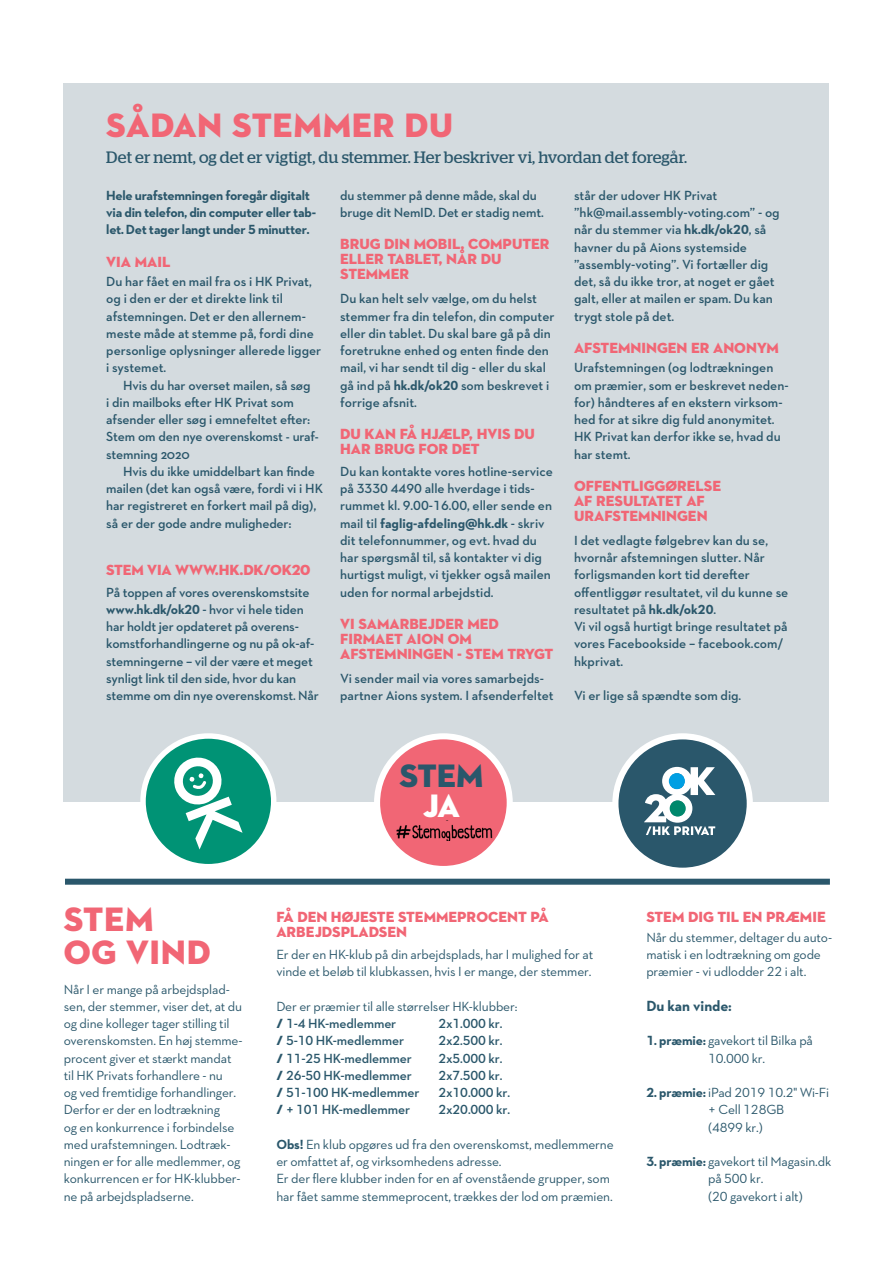
<style>
.page{position:relative;width:893px;height:1263px;background:#fff}
.page>*{position:absolute;margin:0;border:0;box-sizing:border-box;transform-origin:0 0}
.noterub10{font:34.5px "Neutraface 2 Display Titling";letter-spacing:.02em;color:#f16675}
.brevkasserub25{font:33px/29.5px "Neutraface 2 Display Titling";letter-spacing:-.015em;color:#2a576b;text-align:center}
.underrubrik_stag{font:16.5px "Stag";letter-spacing:.01em;color:#2a576b}
.noterub10-2{font:15px/15px "Neutraface 2 Display Titling";color:#f16675}
.nyhedbrød_fed{font:700 15px "Neutraface 2 Text";color:#2a576b}
.nyhedbrød_fed-2{font:600 13.5px/17.2px "Neutraface 2 Text";color:#2a576b}
.nyhedbrød_light{font:13.5px/17.2px "Neutraface 2 Text";letter-spacing:-.01em;color:#2a576b}
.nyhedbrød_fedindryk{font:600 13.5px/17.2px "Neutraface 2 Text";letter-spacing:-.01em;color:#2a576b}
.nyhedbrød_light-2{font:600 13.5px "Neutraface 2 Text";letter-spacing:-.01em;color:#2a576b}
.nyhedbrød_fed-3{font:700 13.5px/17.2px "Neutraface 2 Text";letter-spacing:-.02em;color:#2a576b}
.s1{font-weight:700}
.s2{color:#fff}
.s3{font-family:"Neutraface 2 Display Titling";font-weight:400}
</style>
<div class="page">
<div style="left:64px;top:83px;width:765px;height:718px;background:#d4dbdf"></div>
<div style="left:65px;top:879px;width:765px;height:6px;background:#2a576b"></div>
<svg style="left:143px;top:736px;width:131px;height:131px;background:#20a086"></svg>
<div style="left:140px;top:733px;width:136px;height:136px;border:5px solid #fff;border-radius:50%"></div>
<svg style="left:171px;top:754px;width:72px;height:95px;background:#4cb39e"></svg>
<div style="left:377px;top:736px;width:133px;height:133px;background:#f16675;border-radius:50%"></div>
<div style="left:374px;top:733px;width:139px;height:139px;border:6px solid #fff;border-radius:50%"></div>
<div style="left:615px;top:736px;width:135px;height:135px;background:#2a576b;border-radius:50%"></div>
<div style="left:612px;top:733px;width:141px;height:141px;border:6px solid #fff;border-radius:50%"></div>
<svg style="left:644px;top:767px;width:71px;height:68px"></svg>
<img style="left:390px;top:824px;width:107px;height:17px">
<p class="noterub10" style="left:106px;top:104px;width:348px">SÅDAN STEMMER DU</p>
<p class="underrubrik_stag" style="left:106px;top:148px;width:582px">Det er nemt, og det er vigtigt, du stemmer. Her beskriver vi, hvordan det foregår.</p>
<p class="nyhedbrød_fed-3" style="left:106px;top:187px;width:211px">Hele urafstemningen foregår digitalt via din telefon, din computer eller tab&shy;let. Det tager langt under 5 minutter.</p>
<p class="noterub10-2" style="left:106px;top:254px;width:66px">VIA MAIL</p>
<p class="nyhedbrød_fed-2" style="left:106px;top:273px;width:216px">Du har fået en mail fra os i HK Privat, og i den er der et direkte link til afstemningen. Det er den allernem&shy;meste måde at stemme på, fordi dine personlige oplysninger allerede ligger i systemet.</p>
<p class="nyhedbrød_fedindryk" style="left:106px;top:376px;width:214px;text-indent:17px">Hvis du har overset mailen, så søg<br>i din mailboks efter HK Privat som afsender eller søg i emnefeltet efter:<br>Stem om den nye overenskomst - uraf&shy;stemning 2020</p>
<p class="nyhedbrød_fedindryk" style="left:106px;top:463px;width:218px;text-indent:17px">Hvis du ikke umiddelbart kan finde mailen (det kan også være, fordi vi i HK har registreret en forkert mail på dig), så er der gode andre muligheder:</p>
<p class="noterub10-2" style="left:106px;top:562px;width:206px">STEM VIA WWW.HK.DK/OK20</p>
<p class="nyhedbrød_fed-2" style="left:106px;top:583px;width:214px">På toppen af vores overenskomstsite <span class="s1">www.hk.dk/ok20</span> - hvor vi hele tiden har holdt jer opdateret på overens&shy;komstforhandlingerne og nu på ok-af&shy;stemningerne – vil der være et meget synligt link til den side, hvor du kan stemme om din nye overenskomst. Når</p>
<p class="nyhedbrød_fed-2" style="left:340px;top:187px;width:205px">du stemmer på denne måde, skal du bruge dit NemID. Det er stadig nemt.</p>
<p class="noterub10-2" style="left:340px;top:237px;width:211px">BRUG DIN MOBIL, COMPUTER<br>ELLER TABLET, NÅR DU<br>STEMMER</p>
<p class="nyhedbrød_fed-2" style="left:340px;top:290px;width:216px">Du kan helt selv vælge, om du helst stemmer fra din telefon, din computer eller din tablet. Du skal bare gå på din foretrukne enhed og enten finde den mail, vi har sendt til dig - eller du skal gå ind på <span class="s1">hk.dk/ok20</span> som beskrevet i forrige afsnit.</p>
<p class="noterub10-2" style="left:340px;top:427px;width:196px">DU KAN FÅ HJÆLP, HVIS DU<br>HAR BRUG FOR DET</p>
<p class="nyhedbrød_fed-2" style="left:340px;top:463px;width:214px">Du kan kontakte vores hotline-service på 3330 4490 alle hverdage i tids&shy;rummet kl. 9.00-16.00, eller sende en mail til <span class="s1">faglig-afdeling@hk.dk</span> - skriv dit telefonnummer, og evt. hvad du har spørgsmål til, så kontakter vi dig hurtigst muligt, vi tjekker også mailen uden for normal arbejdstid.</p>
<p class="noterub10-2" style="left:340px;top:616px;width:160px">VI SAMARBEJDER MED</p>
<p class="noterub10-2" style="left:340px;top:631px;width:133px">FIRMAET AION OM</p>
<p class="noterub10-2" style="left:340px;top:646px;width:215px">AFSTEMNINGEN - STEM TRYGT</p>
<p class="nyhedbrød_fed-2" style="left:340px;top:670px;width:215px">Vi sender mail via vores samarbejds&shy;partner Aions system. I afsenderfeltet</p>
<p class="nyhedbrød_fed-2" style="left:574px;top:187px;width:207px">står der udover HK Privat ”hk@mail.assembly-voting.com” - og når du stemmer via <span class="s1">hk.dk/ok20</span>, så havner du på Aions systemside ”assembly-voting”. Vi fortæller dig det, så du ikke tror, at noget er gået galt, eller at mailen er spam. Du kan trygt stole på det.</p>
<p class="noterub10-2" style="left:574px;top:340px;width:206px">AFSTEMNINGEN ER ANONYM</p>
<p class="nyhedbrød_fed-2" style="left:574px;top:359px;width:216px">Urafstemningen (og lodtrækningen om præmier, som er beskrevet neden&shy;for) håndteres af en ekstern virksom&shy;hed for at sikre dig fuld anonymitet.<br>HK Privat kan derfor ikke se, hvad du har stemt.</p>
<p class="noterub10-2" style="left:574px;top:478px;width:148px">OFFENTLIGGØRELSE</p>
<p class="noterub10-2" style="left:574px;top:493px;width:132px">AF RESULTATET AF</p>
<p class="noterub10-2" style="left:574px;top:508px;width:135px">URAFSTEMNINGEN</p>
<p class="nyhedbrød_fed-2" style="left:574px;top:532px;width:216px">I det vedlagte følgebrev kan du se, hvornår afstemningen slutter. Når forligsmanden kort tid derefter offentliggør resultatet, vil du kunne se resultatet på <span class="s1">hk.dk/ok20</span>.</p>
<p class="nyhedbrød_fed-2" style="left:574px;top:618px;width:215px">Vi vil også hurtigt bringe resultatet på vores Facebookside – facebook.com/ hkprivat.</p>
<p class="nyhedbrød_fed-2" style="left:574px;top:687px;width:169px">Vi er lige så spændte som dig.</p>
<p class="brevkasserub25" style="left:400px;top:761px;width:86px">STEM<br><span class="s2">JA</span></p>
<p class="noterub10" style="left:64px;top:897px;width:91px">STEM</p>
<p class="noterub10" style="left:64px;top:930px;width:148px">OG VIND</p>
<p class="nyhedbrød_light" style="left:64px;top:980px;width:180px">Når I er mange på arbejdsplad&shy;sen, der stemmer, viser det, at du og dine kolleger tager stilling til overenskomsten. En høj stemme&shy;procent giver et stærkt mandat til HK Privats forhandlere - nu<br>og ved fremtidige forhandlinger.<br>Derfor er der en lodtrækning<br>og en konkurrence i forbindelse med urafstemningen. Lodtræk&shy;ningen er for alle medlemmer, og konkurrencen er for HK-klubber&shy;ne på arbejdspladserne.</p>
<p class="noterub10-2" style="left:276px;top:909px;width:274px">FÅ DEN HØJESTE STEMMEPROCENT PÅ<br>ARBEJDSPLADSEN</p>
<p class="nyhedbrød_light" style="left:276px;top:946px;width:318px">Er der en HK-klub på din arbejdsplads, har I mulighed for at vinde et beløb til klubkassen, hvis I er mange, der stemmer.</p>
<p class="nyhedbrød_light" style="left:276px;top:997px;width:243px">Der er præmier til alle størrelser HK-klubber:</p>
<p class="nyhedbrød_light-2" style="left:276px;top:1015px;width:121px"><span class="s3">/</span> 1-4 HK-medlemmer</p>
<p class="nyhedbrød_light-2" style="left:438px;top:1015px;width:66px">2x1.000 kr.</p>
<p class="nyhedbrød_light-2" style="left:276px;top:1032px;width:129px"><span class="s3">/</span> 5-10 HK-medlemmer</p>
<p class="nyhedbrød_light-2" style="left:438px;top:1032px;width:66px">2x2.500 kr.</p>
<p class="nyhedbrød_light-2" style="left:276px;top:1049px;width:137px"><span class="s3">/</span> 11-25 HK-medlemmer</p>
<p class="nyhedbrød_light-2" style="left:438px;top:1049px;width:66px">2x5.000 kr.</p>
<p class="nyhedbrød_light-2" style="left:276px;top:1067px;width:137px"><span class="s3">/</span> 26-50 HK-medlemmer</p>
<p class="nyhedbrød_light-2" style="left:438px;top:1067px;width:66px">2x7.500 kr.</p>
<p class="nyhedbrød_light-2" style="left:276px;top:1084px;width:145px"><span class="s3">/</span> 51-100 HK-medlemmer</p>
<p class="nyhedbrød_light-2" style="left:438px;top:1084px;width:73px">2x10.000 kr.</p>
<p class="nyhedbrød_light-2" style="left:276px;top:1101px;width:135px"><span class="s3">/</span> + 101 HK-medlemmer</p>
<p class="nyhedbrød_light-2" style="left:438px;top:1101px;width:73px">2x20.000 kr.</p>
<p class="nyhedbrød_light" style="left:276px;top:1135px;width:339px"><span class="s1">Obs!</span> En klub opgøres ud fra den overenskomst, medlemmerne er omfattet af, og virksomhedens adresse.</p>
<p class="nyhedbrød_light" style="left:276px;top:1170px;width:338px">Er der flere klubber inden for en af ovenstående grupper, som har fået samme stemmeprocent, trækkes der lod om præmien.</p>
<p class="noterub10-2" style="left:646px;top:909px;width:181px">STEM DIG TIL EN PRÆMIE</p>
<p class="nyhedbrød_light" style="left:646px;top:928px;width:187px">Når du stemmer, deltager du auto&shy;matisk i en lodtrækning om gode præmier - vi udlodder 22 i alt.</p>
<p class="nyhedbrød_fed" style="left:646px;top:996px;width:87px">Du kan vinde:</p>
<p class="nyhedbrød_light" style="left:708px;top:1032px;width:106px;text-indent:-62px"><span class="s1">1. præmie:</span> gavekort til Bilka på<br>10.000 kr.</p>
<p class="nyhedbrød_light" style="left:708px;top:1084px;width:122px;text-indent:-62px"><span class="s1">2. præmie:</span> iPad 2019 10.2" Wi-Fi + Cell 128GB<br>(4899 kr.)</p>
<p class="nyhedbrød_light" style="left:708px;top:1153px;width:125px;text-indent:-62px"><span class="s1">3. præmie:</span> gavekort til Magasin.dk på 500 kr.<br>(20 gavekort i alt)</p>
</div>
